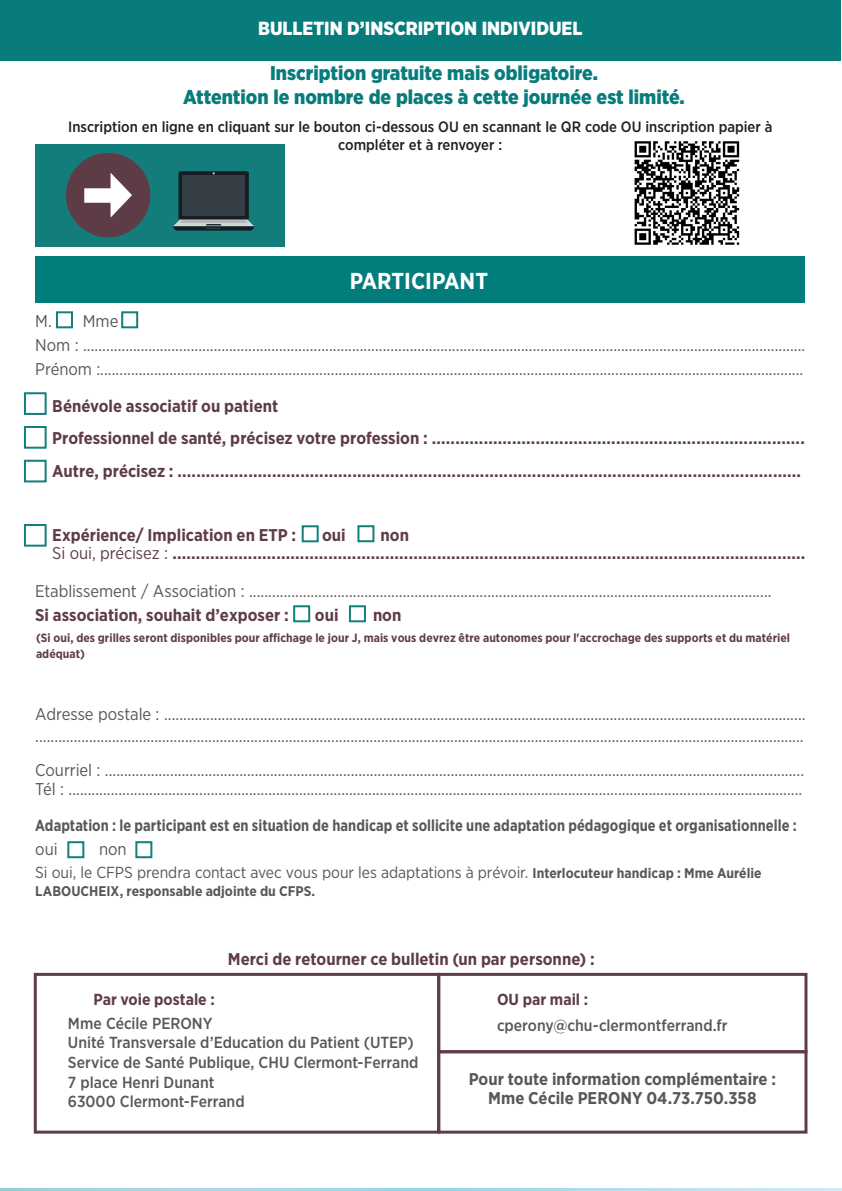
<style>
.page{position:relative;width:842px;height:1191px;background:#fff}
.page>*{position:absolute;margin:0;border:0;box-sizing:border-box;transform-origin:0 0}
.t1{font:700 23px "Gotham Narrow";color:#fff}
.t2{font:900 20px "Gotham Narrow";color:#077c7b}
.t3{font:900 19px "Gotham Narrow";color:#fbfdfe}
.t4{font:17px/22px "Gotham Narrow";letter-spacing:-.005em;color:#57585a}
.t5{font:700 17px/18px "Gotham Narrow";color:#5e3d47}
.t6{font:700 17px "Gotham Narrow";color:#57585a}
.t7{font:500 16px "Gotham Narrow";color:#57585a}
.t8{font:700 16px "Gotham Narrow";color:#57585a;scale:.92 1}
.t9{font:16px "Gotham Narrow";letter-spacing:-.005em;color:#57585a}
.t10{font:700 16px "Gotham Narrow";color:#5e3d47}
.t11{font:500 15px/18px "Gotham Narrow";color:#231f20;text-align:center}
.t12{font:700 14px "Gotham Narrow";color:#57585a}
.t13{font:700 12px/16.1px "Gotham Narrow";letter-spacing:.005em;color:#5e3d47}
.s1{font-weight:400}
.s2{font-weight:700;font-size:14px}
</style>
<div class="page">
<div style="left:0;top:0;width:840px;height:60px;background:#077c7b"></div>
<hr style="left:0;top:1188px;width:842px;height:3px;background:#97d2e9">
<div style="left:35px;top:256px;width:770px;height:47px;background:#037d7c"></div>
<div style="left:24px;top:392px;width:23px;height:23px;border:2px solid #12807d"></div>
<div style="left:24px;top:426px;width:23px;height:23px;border:2px solid #12807d"></div>
<div style="left:24px;top:460px;width:23px;height:22px;border:2px solid #12807d"></div>
<div style="left:24px;top:524px;width:23px;height:22px;border:2px solid #12807d"></div>
<div style="left:302px;top:525px;width:17px;height:17px;border:2px solid #12807d"></div>
<div style="left:357px;top:525px;width:17px;height:17px;border:2px solid #12807d"></div>
<div style="left:293px;top:605px;width:17px;height:17px;border:2px solid #12807d"></div>
<div style="left:349px;top:605px;width:17px;height:17px;border:2px solid #12807d"></div>
<div style="left:121px;top:311px;width:17px;height:17px;border:2px solid #12807d"></div>
<div style="left:56px;top:311px;width:17px;height:17px;border:2px solid #12807d"></div>
<div style="left:135px;top:841px;width:17px;height:17px;border:2px solid #12807d"></div>
<div style="left:67px;top:841px;width:17px;height:17px;border:2px solid #12807d"></div>
<img style="left:634px;top:141px;width:106px;height:104px">
<div style="left:35px;top:144px;width:250px;height:102px;background:#137d7c"></div>
<div style="left:66px;top:153px;width:84px;height:84px;background:#5e3c46;border-radius:50%"></div>
<svg style="left:84px;top:173px;width:48px;height:45px"></svg>
<svg style="left:179px;top:171px;width:70px;height:49px"></svg>
<div style="left:183px;top:175px;width:62px;height:40px;background:#353e44"></div>
<svg style="left:173px;top:220px;width:81px;height:11px"></svg>
<div style="left:34px;top:973px;width:406px;height:160px;border:3px solid #5e3d47"></div>
<div style="left:437px;top:973px;width:370px;height:80px;border:3px solid #5e3d47"></div>
<div style="left:437px;top:1050px;width:370px;height:83px;border:3px solid #5e3d47"></div>
<p class="t3" style="left:258px;top:16px;width:326px">BULLETIN D’INSCRIPTION INDIVIDUEL</p>
<p class="t2" style="left:270px;top:60px;width:329px">Inscription gratuite mais obligatoire.</p>
<p class="t2" style="left:183px;top:84px;width:503px">Attention le nombre de places à cette journée est limité.</p>
<p class="t11" style="left:68px;top:117px;width:706px">Inscription en ligne en cliquant sur le bouton ci-dessous OU en scannant le QR code OU inscription papier à compléter et à renvoyer :</p>
<p class="t1" style="left:350px;top:266px;width:140px">PARTICIPANT</p>
<p class="t4" style="left:35px;top:310px;width:85px">M. Mme</p>
<p class="t4" style="left:35px;top:333px;width:772px">Nom : ............................................................................................................................................................................................</p>
<p class="t4" style="left:35px;top:357px;width:769px">Prénom :.......................................................................................................................................................................................</p>
<p class="t5" style="left:52px;top:397px;width:227px">Bénévole associatif ou patient</p>
<p class="t5" style="left:52px;top:429px;width:754px">Professionnel de santé, précisez votre profession : ...............................................................................</p>
<p class="t5" style="left:52px;top:461px;width:750px">Autre, précisez : ....................................................................................................................................</p>
<p class="t5" style="left:52px;top:526px;width:245px">Expérience/ Implication en ETP :</p>
<p class="t5" style="left:322px;top:526px;width:25px">oui</p>
<p class="t5" style="left:52px;top:526px;width:755px;text-indent:328px">non<br><span class="s1">Si oui, précisez :</span> ......................................................................................................................................</p>
<p class="t4" style="left:35px;top:579px;width:738px">Etablissement / Association : ........................................................................................................................................</p>
<p class="t5" style="left:35px;top:606px;width:255px">Si association, souhait d’exposer :</p>
<p class="t5" style="left:315px;top:606px;width:25px">oui</p>
<p class="t5" style="left:373px;top:606px;width:30px">non</p>
<p class="t13" style="left:36px;top:629px;width:755px">(Si oui, des grilles seront disponibles pour affichage le jour J, mais vous devrez être autonomes pour l'accrochage des supports et du matériel adéquat)</p>
<p class="t4" style="left:35px;top:702px;width:772px">Adresse postale : ....................................................................................................................................................................... ........................................................................................................................................................................................................</p>
<p class="t4" style="left:35px;top:758px;width:770px">Courriel : ......................................................................................................................................................................................</p>
<p class="t4" style="left:35px;top:778px;width:768px">Tél : ...............................................................................................................................................................................................</p>
<p class="t8" style="left:35px;top:814px;width:829px">Adaptation : le participant est en situation de handicap et sollicite une adaptation pédagogique et organisationnelle :</p>
<p class="t4" style="left:35px;top:837px;width:24px">oui</p>
<p class="t4" style="left:99px;top:837px;width:29px">non</p>
<p class="t9" style="left:35px;top:862px;width:728px">Si oui, le CFPS prendra contact avec vous pour les adaptations à prévoir. <span class="s2">Interlocuteur handicap : Mme Aurélie</span></p>
<p class="t12" style="left:35px;top:882px;width:282px">LABOUCHEIX, responsable adjointe du CFPS.</p>
<p class="t5" style="left:228px;top:949px;width:368px">Merci de retourner ce bulletin (un par personne) :</p>
<p class="t10" style="left:93px;top:989px;width:123px">Par voie postale :</p>
<p class="t7" style="left:68px;top:1012px;width:146px">Mme Cécile PERONY</p>
<p class="t7" style="left:68px;top:1032px;width:347px">Unité Transversale d’Education du Patient (UTEP)</p>
<p class="t7" style="left:68px;top:1052px;width:352px">Service de Santé Publique, CHU Clermont-Ferrand</p>
<p class="t7" style="left:68px;top:1071px;width:148px">7 place Henri Dunant</p>
<p class="t7" style="left:68px;top:1091px;width:178px">63000 Clermont-Ferrand</p>
<p class="t10" style="left:497px;top:989px;width:93px">OU par mail :</p>
<p class="t7" style="left:497px;top:1015px;width:232px">cperony@chu-clermontferrand.fr</p>
<p class="t6" style="left:469px;top:1068px;width:309px">Pour toute information complémentaire :</p>
<p class="t6" style="left:488px;top:1086px;width:270px">Mme Cécile PERONY 04.73.750.358</p>
</div>
